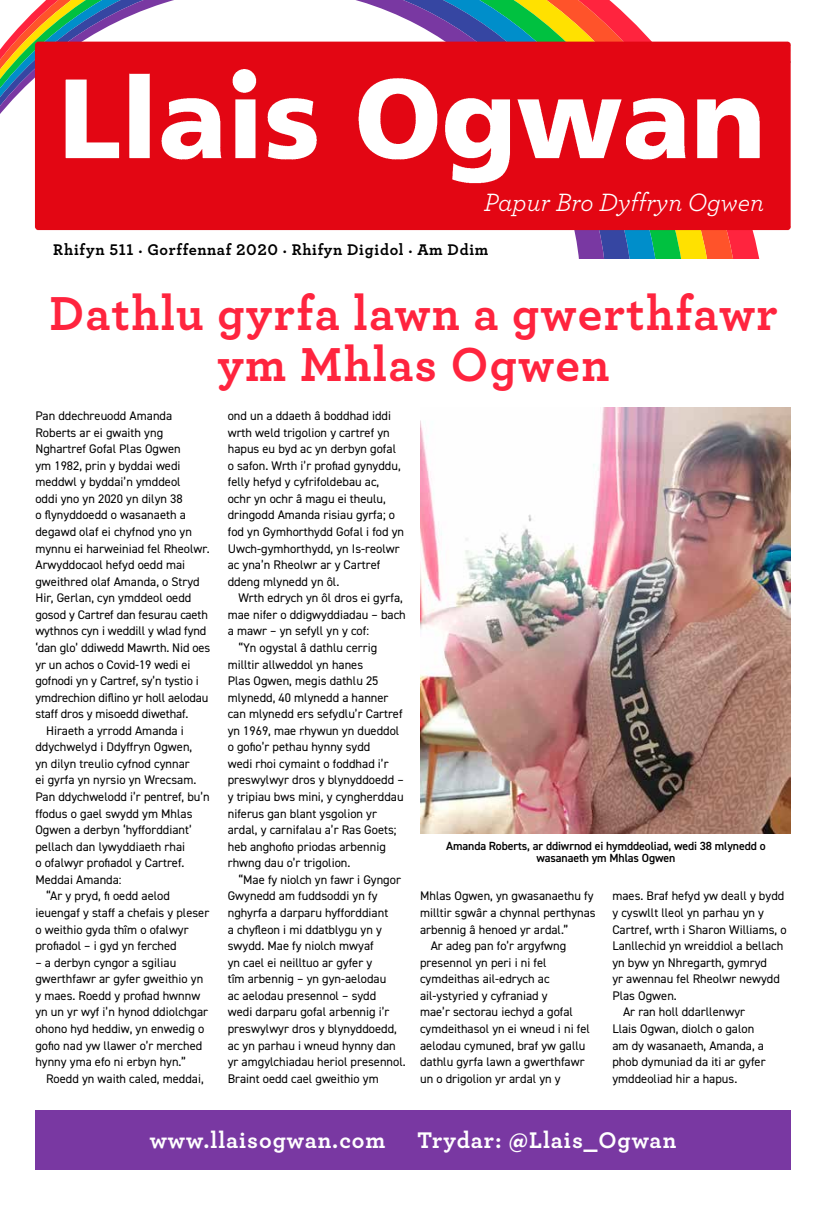
<style>
.page{position:relative;width:826px;height:1205px;background:#fff}
.page>*{position:absolute;margin:0;border:0;box-sizing:border-box;transform-origin:0 0}
.t1{font:700 50px/51.2px "Archer";letter-spacing:.03em;color:#ff243e;text-align:center}
.t2{font:26.25px "Archer Book LF Italic";color:#fff}
.t3{font:700 23.75px "Archer";letter-spacing:.04em;color:#fff}
.t4{font:700 16.25px "Archer";letter-spacing:.04em;color:#000}
.t5{font:12.5px/16.5px "DIN2014";color:#000}
.t6{font:600 11.88px/12.5px "DIN2014";letter-spacing:-.01em;color:#000;text-align:center}
</style>
<div class="page">
<svg style="left:33px;top:0;width:141px;height:12px"></svg>
<svg style="left:356px;top:0;width:252px;height:259px"></svg>
<img style="left:0;top:12px;width:791px;height:223px">
<div style="left:35px;top:1110px;width:755px;height:59px;background:#7938a2"></div>
<img style="left:420px;top:407px;width:370px;height:426px">
<h2 class="t2" style="left:484px;top:186px;width:281px">Papur Bro Dyffryn Ogwen</h2>
<h3 class="t4" style="left:53px;top:237px;width:436px">Rhifyn 511 . Gorffennaf 2020 . Rhifyn Digidol . Am Ddim</h3>
<h1 class="t1" style="left:49px;top:284px;width:729px">Dathlu gyrfa lawn a gwerthfawr ym Mhlas Ogwen</h1>
<p class="t5" style="left:35px;top:407px;width:138px">Pan ddechreuodd Amanda</p>
<p class="t5" style="left:35px;top:424px;width:129px">Roberts ar ei gwaith yng</p>
<p class="t5" style="left:35px;top:440px;width:147px">Nghartref Gofal Plas Ogwen</p>
<p class="t5" style="left:35px;top:457px;width:147px">ym 1982, prin y byddai wedi</p>
<p class="t5" style="left:35px;top:473px;width:147px">meddwl y byddai’n ymddeol</p>
<p class="t5" style="left:35px;top:490px;width:149px">oddi yno yn 2020 yn dilyn 38</p>
<p class="t5" style="left:35px;top:507px;width:152px">o flynyddoedd o wasanaeth a</p>
<p class="t5" style="left:35px;top:523px;width:158px">degawd olaf ei chyfnod yno yn</p>
<p class="t5" style="left:35px;top:540px;width:176px">mynnu ei harweiniad fel Rheolwr.</p>
<p class="t5" style="left:35px;top:556px;width:151px">Arwyddocaol hefyd oedd mai</p>
<p class="t5" style="left:35px;top:573px;width:166px">gweithred olaf Amanda, o Stryd</p>
<p class="t5" style="left:35px;top:589px;width:157px">Hir, Gerlan, cyn ymddeol oedd</p>
<p class="t5" style="left:35px;top:606px;width:174px">gosod y Cartref dan fesurau caeth</p>
<p class="t5" style="left:35px;top:622px;width:172px">wythnos cyn i weddill y wlad fynd</p>
<p class="t5" style="left:35px;top:639px;width:176px">‘dan glo’ ddiwedd Mawrth. Nid oes</p>
<p class="t5" style="left:35px;top:656px;width:156px">yr un achos o Covid-19 wedi ei</p>
<p class="t5" style="left:35px;top:672px;width:165px">gofnodi yn y Cartref, sy’n tystio i</p>
<p class="t5" style="left:35px;top:689px;width:174px">ymdrechion diflino yr holl aelodau</p>
<p class="t5" style="left:35px;top:705px;width:154px">staff dros y misoedd diwethaf.</p>
<p class="t5" style="left:46px;top:722px;width:139px">Hiraeth a yrrodd Amanda i</p>
<p class="t5" style="left:35px;top:738px;width:158px">ddychwelyd i Ddyffryn Ogwen,</p>
<p class="t5" style="left:35px;top:755px;width:156px">yn dilyn treulio cyfnod cynnar</p>
<p class="t5" style="left:35px;top:772px;width:162px">ei gyrfa yn nyrsio yn Wrecsam.</p>
<p class="t5" style="left:35px;top:788px;width:176px">Pan ddychwelodd i’r pentref, bu’n</p>
<p class="t5" style="left:35px;top:805px;width:159px">ffodus o gael swydd ym Mhlas</p>
<p class="t5" style="left:35px;top:821px;width:158px">Ogwen a derbyn ‘hyfforddiant’</p>
<p class="t5" style="left:35px;top:838px;width:151px">pellach dan lywyddiaeth rhai</p>
<p class="t5" style="left:35px;top:854px;width:150px">o ofalwyr profiadol y Cartref.</p>
<p class="t5" style="left:35px;top:871px;width:88px">Meddai Amanda:</p>
<p class="t5" style="left:46px;top:887px;width:125px">“Ar y pryd, fi oedd aelod</p>
<p class="t5" style="left:35px;top:904px;width:175px">ieuengaf y staff a chefais y pleser</p>
<p class="t5" style="left:35px;top:921px;width:155px">o weithio gyda thîm o ofalwyr</p>
<p class="t5" style="left:35px;top:937px;width:143px">profiadol – i gyd yn ferched</p>
<p class="t5" style="left:35px;top:954px;width:174px">– a derbyn cyngor a sgiliau gwerthfawr ar gyfer gweithio yn y maes. Roedd y profiad hwnnw yn un yr wyf i’n hynod ddiolchgar ohono hyd heddiw, yn enwedig o gofio nad yw llawer o’r merched hynny yma efo ni erbyn hyn.”</p>
<p class="t5" style="left:46px;top:1070px;width:159px">Roedd yn waith caled, meddai,</p>
<p class="t5" style="left:228px;top:407px;width:178px">ond un a ddaeth â boddhad iddi wrth weld trigolion y cartref yn hapus eu byd ac yn derbyn gofal o safon. Wrth i’r profiad gynyddu, felly hefyd y cyfrifoldebau ac, ochr yn ochr â magu ei theulu, dringodd Amanda risiau gyrfa; o fod yn Gymhorthydd Gofal i fod yn<br>Uwch-gymhorthydd, yn Is-reolwr ac yna’n Rheolwr ar y Cartref ddeng mlynedd yn ôl.</p>
<p class="t5" style="left:238px;top:589px;width:166px">Wrth edrych yn ôl dros ei gyrfa,</p>
<p class="t5" style="left:228px;top:606px;width:180px">mae nifer o ddigwyddiadau – bach</p>
<p class="t5" style="left:228px;top:622px;width:143px">a mawr – yn sefyll yn y cof:</p>
<p class="t5" style="left:238px;top:639px;width:140px">“Yn ogystal â dathlu cerrig</p>
<p class="t5" style="left:228px;top:656px;width:137px">milltir allweddol yn hanes</p>
<p class="t5" style="left:228px;top:672px;width:152px">Plas Ogwen, megis dathlu 25</p>
<p class="t5" style="left:228px;top:689px;width:162px">mlynedd, 40 mlynedd a hanner</p>
<p class="t5" style="left:228px;top:705px;width:176px">can mlynedd ers sefydlu’r Cartref</p>
<p class="t5" style="left:228px;top:722px;width:173px">yn 1969, mae rhywun yn dueddol</p>
<p class="t5" style="left:228px;top:738px;width:144px">o gofio’r pethau hynny sydd</p>
<p class="t5" style="left:228px;top:755px;width:162px">wedi rhoi cymaint o foddhad i’r</p>
<p class="t5" style="left:228px;top:772px;width:177px">preswylwyr dros y blynyddoedd –</p>
<p class="t5" style="left:228px;top:788px;width:177px">y tripiau bws mini, y cyngherddau</p>
<p class="t5" style="left:228px;top:805px;width:151px">niferus gan blant ysgolion yr</p>
<p class="t5" style="left:228px;top:821px;width:170px">ardal, y carnifalau a’r Ras Goets;</p>
<p class="t5" style="left:228px;top:838px;width:160px">heb anghofio priodas arbennig</p>
<p class="t5" style="left:228px;top:854px;width:124px">rhwng dau o’r trigolion.</p>
<p class="t5" style="left:238px;top:871px;width:164px">“Mae fy niolch yn fawr i Gyngor</p>
<p class="t5" style="left:228px;top:887px;width:151px">Gwynedd am fuddsoddi yn fy</p>
<p class="t5" style="left:228px;top:904px;width:162px">nghyrfa a darparu hyfforddiant</p>
<p class="t5" style="left:228px;top:921px;width:156px">a chyfleon i mi ddatblygu yn y</p>
<p class="t5" style="left:228px;top:937px;width:147px">swydd. Mae fy niolch mwyaf</p>
<p class="t5" style="left:228px;top:954px;width:146px">yn cael ei neilltuo ar gyfer y</p>
<p class="t5" style="left:228px;top:970px;width:160px">tîm arbennig – yn gyn-aelodau</p>
<p class="t5" style="left:228px;top:987px;width:150px">ac aelodau presennol – sydd</p>
<p class="t5" style="left:228px;top:1003px;width:163px">wedi darparu gofal arbennig i’r</p>
<p class="t5" style="left:228px;top:1020px;width:171px">preswylwyr dros y blynyddoedd,</p>
<p class="t5" style="left:228px;top:1037px;width:169px">ac yn parhau i wneud hynny dan</p>
<p class="t5" style="left:228px;top:1053px;width:179px">yr amgylchiadau heriol presennol.</p>
<p class="t5" style="left:228px;top:1070px;width:152px">Braint oedd cael gweithio ym</p>
<p class="t6" style="left:446px;top:839px;width:321px">Amanda Roberts, ar ddiwrnod ei hymddeoliad, wedi 38 mlynedd o wasanaeth ym Mhlas Ogwen</p>
<p class="t5" style="left:420px;top:887px;width:175px">Mhlas Ogwen, yn gwasanaethu fy</p>
<p class="t5" style="left:420px;top:904px;width:177px">milltir sgwâr a chynnal perthynas</p>
<p class="t5" style="left:420px;top:921px;width:150px">arbennig â henoed yr ardal.”</p>
<p class="t5" style="left:431px;top:937px;width:137px">Ar adeg pan fo’r argyfwng</p>
<p class="t5" style="left:420px;top:954px;width:128px">presennol yn peri i ni fel</p>
<p class="t5" style="left:420px;top:970px;width:131px">cymdeithas ail-edrych ac</p>
<p class="t5" style="left:420px;top:987px;width:129px">ail-ystyried y cyfraniad y</p>
<p class="t5" style="left:420px;top:1003px;width:154px">mae’r sectorau iechyd a gofal</p>
<p class="t5" style="left:420px;top:1020px;width:171px">cymdeithasol yn ei wneud i ni fel</p>
<p class="t5" style="left:420px;top:1037px;width:167px">aelodau cymuned, braf yw gallu</p>
<p class="t5" style="left:420px;top:1053px;width:166px">dathlu gyrfa lawn a gwerthfawr</p>
<p class="t5" style="left:420px;top:1070px;width:142px">un o drigolion yr ardal yn y</p>
<p class="t5" style="left:612px;top:887px;width:173px">maes. Braf hefyd yw deall y bydd</p>
<p class="t5" style="left:612px;top:904px;width:153px">y cyswllt lleol yn parhau yn y</p>
<p class="t5" style="left:612px;top:921px;width:176px">Cartref, wrth i Sharon Williams, o</p>
<p class="t5" style="left:612px;top:937px;width:172px">Lanllechid yn wreiddiol a bellach</p>
<p class="t5" style="left:612px;top:954px;width:156px">yn byw yn Nhregarth, gymryd</p>
<p class="t5" style="left:612px;top:970px;width:169px">yr awennau fel Rheolwr newydd</p>
<p class="t5" style="left:612px;top:987px;width:66px">Plas Ogwen.</p>
<p class="t5" style="left:623px;top:1003px;width:123px">Ar ran holl ddarllenwyr</p>
<p class="t5" style="left:612px;top:1020px;width:143px">Llais Ogwan, diolch o galon</p>
<p class="t5" style="left:612px;top:1037px;width:153px">am dy wasanaeth, Amanda, a</p>
<p class="t5" style="left:612px;top:1053px;width:155px">phob dymuniad da iti ar gyfer</p>
<p class="t5" style="left:612px;top:1070px;width:126px">ymddeoliad hir a hapus.</p>
<h3 class="t3" style="left:150px;top:1121px;width:237px">www.llaisogwan.com</h3>
<h3 class="t3" style="left:417px;top:1121px;width:260px">Trydar: @Llais_Ogwan</h3>
</div>
